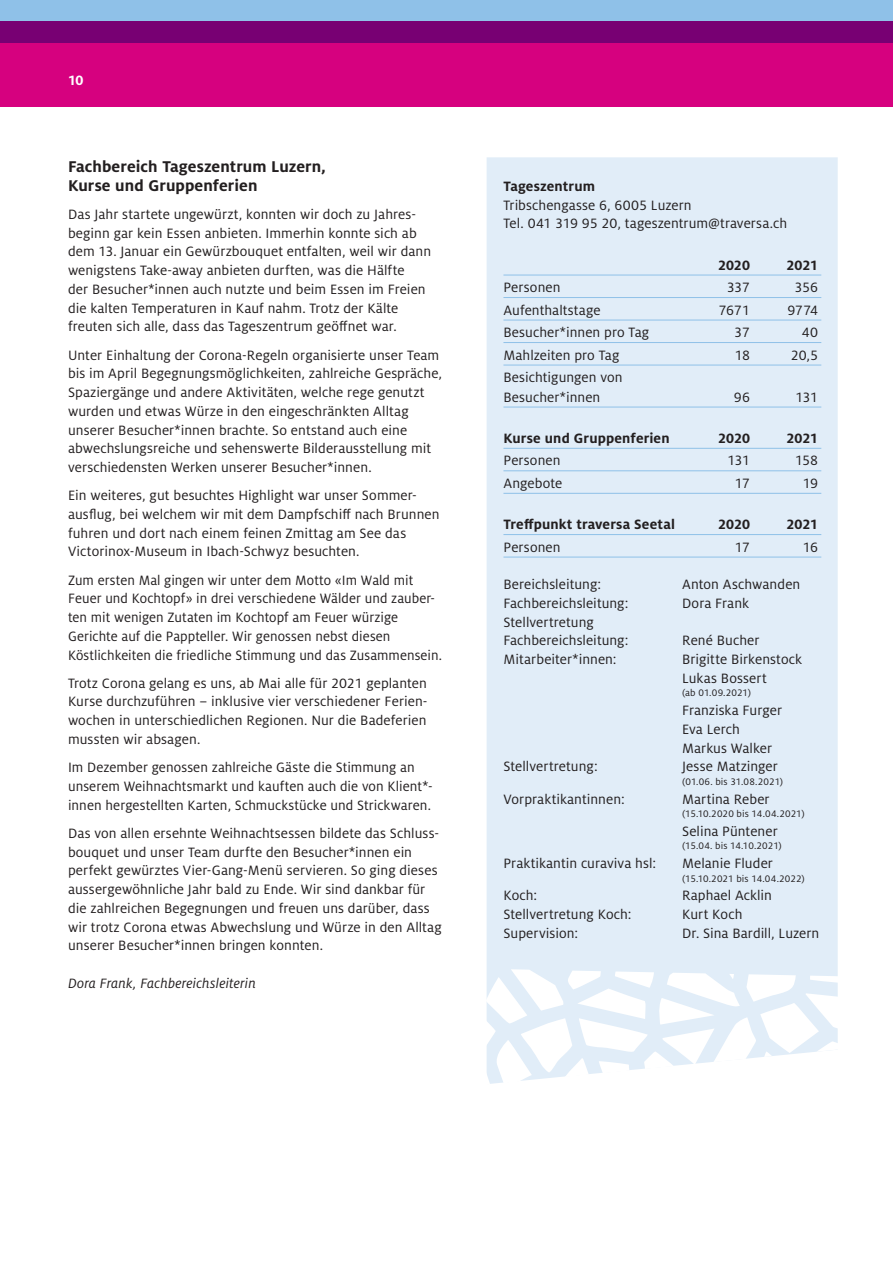
<style>
.page{position:relative;width:893px;height:1263px;background:#fff}
.page>*{position:absolute;margin:0;border:0;box-sizing:border-box;transform-origin:0 0}
.t1{font:700 17.25px/18.8px "Milo OT";letter-spacing:.005em;color:#231f20}
.t2{font:15px/18.8px "Milo OT";letter-spacing:.005em;color:#231f20}
.t3{font:700 15px "Milo OT";letter-spacing:.01em;color:#231f20}
.t4{font:italic 15px "Milo OT";letter-spacing:.01em;color:#231f20}
.t5{font:700 15px "Milo OT";color:#fff}
.t6{font:10.5px "Milo OT";letter-spacing:.01em;color:#231f20}
</style>
<div class="page">
<div style="left:0;top:0;width:893px;height:43px;background:#8fc1e8"></div>
<svg style="left:0;top:21px;width:893px;height:85px;background:#bd007b"></svg>
<div style="left:487px;top:157px;width:351px;height:811px;background:#e1edf8"></div>
<svg style="left:486px;top:968px;width:352px;height:116px"></svg>
<hr style="left:503px;top:275px;width:318px;height:1px;background:#8fc1e8">
<hr style="left:503px;top:297px;width:318px;height:1px;background:#8fc1e8">
<hr style="left:503px;top:320px;width:318px;height:1px;background:#8fc1e8">
<hr style="left:503px;top:342px;width:318px;height:1px;background:#8fc1e8">
<hr style="left:503px;top:365px;width:318px;height:1px;background:#8fc1e8">
<hr style="left:503px;top:407px;width:318px;height:1px;background:#8fc1e8">
<hr style="left:503px;top:448px;width:318px;height:1px;background:#8fc1e8">
<hr style="left:503px;top:470px;width:318px;height:1px;background:#8fc1e8">
<hr style="left:503px;top:493px;width:318px;height:1px;background:#8fc1e8">
<hr style="left:503px;top:534px;width:318px;height:1px;background:#8fc1e8">
<hr style="left:503px;top:557px;width:318px;height:1px;background:#8fc1e8">
<p class="t5" style="left:68px;top:72px;width:17px">10</p>
<p class="t1" style="left:68px;top:157px;width:259px">Fachbereich Tageszentrum Luzern,<br>Kurse und Gruppenferien</p>
<p class="t2" style="left:68px;top:205px;width:365px">Das Jahr startete ungewürzt, konnten wir doch zu Jahres&shy;beginn gar kein Essen anbieten. Immerhin konnte sich ab dem 13. Januar ein Gewürzbouquet entfalten, weil wir dann wenigstens Take-away anbieten durften, was die Hälfte<br>der Besucher*innen auch nutzte und beim Essen im Freien die kalten Temperaturen in Kauf nahm. Trotz der Kälte freuten sich alle, dass das Tageszentrum geöffnet war.</p>
<p class="t2" style="left:68px;top:346px;width:376px">Unter Einhaltung der Corona-Regeln organisierte unser Team bis im April Begegnungsmöglichkeiten, zahlreiche Gespräche, Spaziergänge und andere Aktivitäten, welche rege genutzt wurden und etwas Würze in den eingeschränkten Alltag unserer Besucher*innen brachte. So entstand auch eine abwechslungsreiche und sehenswerte Bilderausstellung mit verschiedensten Werken unserer Besucher*innen.</p>
<p class="t2" style="left:68px;top:486px;width:373px">Ein weiteres, gut besuchtes Highlight war unser Sommer&shy;ausflug, bei welchem wir mit dem Dampfschiff nach Brunnen fuhren und dort nach einem feinen Zmittag am See das Victorinox-Museum in Ibach-Schwyz besuchten.</p>
<p class="t2" style="left:68px;top:571px;width:376px">Zum ersten Mal gingen wir unter dem Motto «Im Wald mit Feuer und Kochtopf» in drei verschiedene Wälder und zauber&shy;ten mit wenigen Zutaten im Kochtopf am Feuer würzige Gerichte auf die Pappteller. Wir genossen nebst diesen Köstlichkeiten die friedliche Stimmung und das Zusammensein.</p>
<p class="t2" style="left:68px;top:674px;width:361px;text-align:justify">Trotz Corona gelang es uns, ab Mai alle für 2021 geplanten Kurse durchzuführen – inklusive vier verschiedener Ferien&shy;wochen in unterschiedlichen Regionen. Nur die Badeferien mussten wir absagen.</p>
<p class="t2" style="left:68px;top:758px;width:366px">Im Dezember genossen zahlreiche Gäste die Stimmung an unserem Weihnachtsmarkt und kauften auch die von Klient*- innen hergestellten Karten, Schmuckstücke und Strickwaren.</p>
<p class="t2" style="left:68px;top:824px;width:375px">Das von allen ersehnte Weihnachtsessen bildete das Schluss&shy;bouquet und unser Team durfte den Besucher*innen ein perfekt gewürztes Vier-Gang-Menü servieren. So ging dieses aussergewöhnliche Jahr bald zu Ende. Wir sind dankbar für die zahlreichen Begegnungen und freuen uns darüber, dass wir trotz Corona etwas Abwechslung und Würze in den Alltag unserer Besucher*innen bringen konnten.</p>
<p class="t4" style="left:68px;top:975px;width:189px">Dora Frank, Fachbereichsleiterin</p>
<p class="t3" style="left:503px;top:178px;width:93px">Tageszentrum</p>
<p class="t2" style="left:503px;top:196px;width:285px">Tribschengasse 6, 6005 Luzern<br>Tel. 041 319 95 20, tageszentrum@traversa.ch</p>
<p class="t3" style="left:718px;top:256px;width:33px">2020</p>
<p class="t3" style="left:786px;top:256px;width:33px">2021</p>
<p class="t2" style="left:503px;top:278px;width:59px">Personen</p>
<p class="t2" style="left:727px;top:278px;width:25px">337</p>
<p class="t2" style="left:794px;top:278px;width:25px">356</p>
<p class="t2" style="left:503px;top:301px;width:99px">Aufenthaltstage</p>
<p class="t2" style="left:719px;top:301px;width:33px">7671</p>
<p class="t2" style="left:787px;top:301px;width:32px">9774</p>
<p class="t2" style="left:503px;top:323px;width:147px">Besucher*innen pro Tag</p>
<p class="t2" style="left:734px;top:323px;width:17px">37</p>
<p class="t2" style="left:802px;top:323px;width:18px">40</p>
<p class="t2" style="left:503px;top:346px;width:117px">Mahlzeiten pro Tag</p>
<p class="t2" style="left:735px;top:346px;width:17px">18</p>
<p class="t2" style="left:791px;top:346px;width:29px">20,5</p>
<p class="t2" style="left:503px;top:368px;width:121px;line-height:19.5px">Besichtigungen von<br>Besucher*innen</p>
<p class="t2" style="left:734px;top:388px;width:18px">96</p>
<p class="t2" style="left:796px;top:388px;width:24px">131</p>
<p class="t3" style="left:503px;top:430px;width:168px">Kurse und Gruppenferien</p>
<p class="t3" style="left:718px;top:430px;width:33px">2020</p>
<p class="t3" style="left:787px;top:430px;width:33px">2021</p>
<p class="t2" style="left:503px;top:451px;width:59px">Personen</p>
<p class="t2" style="left:727px;top:451px;width:24px">131</p>
<p class="t2" style="left:795px;top:451px;width:24px">158</p>
<p class="t2" style="left:503px;top:474px;width:60px">Angebote</p>
<p class="t2" style="left:735px;top:474px;width:17px">17</p>
<p class="t2" style="left:803px;top:474px;width:17px">19</p>
<p class="t3" style="left:503px;top:516px;width:173px">Treffpunkt traversa Seetal</p>
<p class="t3" style="left:718px;top:516px;width:33px">2020</p>
<p class="t3" style="left:787px;top:516px;width:33px">2021</p>
<p class="t2" style="left:503px;top:538px;width:59px">Personen</p>
<p class="t2" style="left:735px;top:538px;width:17px">17</p>
<p class="t2" style="left:803px;top:538px;width:17px">16</p>
<p class="t2" style="left:503px;top:575px;width:99px">Bereichsleitung:</p>
<p class="t2" style="left:682px;top:575px;width:120px">Anton Aschwanden</p>
<p class="t2" style="left:503px;top:594px;width:127px">Fachbereichsleitung:</p>
<p class="t2" style="left:682px;top:594px;width:68px">Dora Frank</p>
<p class="t2" style="left:503px;top:613px;width:127px">Stellvertretung<br>Fachbereichsleitung:</p>
<p class="t2" style="left:682px;top:631px;width:79px">René Bucher</p>
<p class="t2" style="left:503px;top:650px;width:115px">Mitarbeiter*innen:</p>
<p class="t2" style="left:682px;top:650px;width:121px">Brigitte Birkenstock<br>Lukas Bossert</p>
<p class="t6" style="left:682px;top:687px;width:71px">(ab 01.09.2021)</p>
<p class="t2" style="left:682px;top:701px;width:102px">Franziska Furger<br>Eva Lerch<br>Markus Walker</p>
<p class="t2" style="left:503px;top:757px;width:96px">Stellvertretung:</p>
<p class="t2" style="left:682px;top:757px;width:97px">Jesse Matzinger</p>
<p class="t6" style="left:682px;top:776px;width:103px">(01.06. bis 31.08.2021)</p>
<p class="t2" style="left:503px;top:790px;width:123px">Vorpraktikantinnen:</p>
<p class="t2" style="left:682px;top:790px;width:89px">Martina Reber</p>
<p class="t6" style="left:682px;top:808px;width:124px">(15.10.2020 bis 14.04.2021)</p>
<p class="t2" style="left:682px;top:822px;width:97px">Selina Püntener</p>
<p class="t6" style="left:682px;top:840px;width:101px">(15.04. bis 14.10.2021)</p>
<p class="t2" style="left:503px;top:854px;width:154px">Praktikantin curaviva hsl:</p>
<p class="t2" style="left:682px;top:854px;width:92px">Melanie Fluder</p>
<p class="t6" style="left:682px;top:873px;width:124px">(15.10.2021 bis 14.04.2022)</p>
<p class="t2" style="left:503px;top:886px;width:35px">Koch:</p>
<p class="t2" style="left:682px;top:886px;width:91px">Raphael Acklin</p>
<p class="t2" style="left:503px;top:905px;width:130px">Stellvertretung Koch:</p>
<p class="t2" style="left:682px;top:905px;width:62px">Kurt Koch</p>
<p class="t2" style="left:503px;top:924px;width:76px">Supervision:</p>
<p class="t2" style="left:682px;top:924px;width:139px">Dr. Sina Bardill, Luzern</p>
</div>
